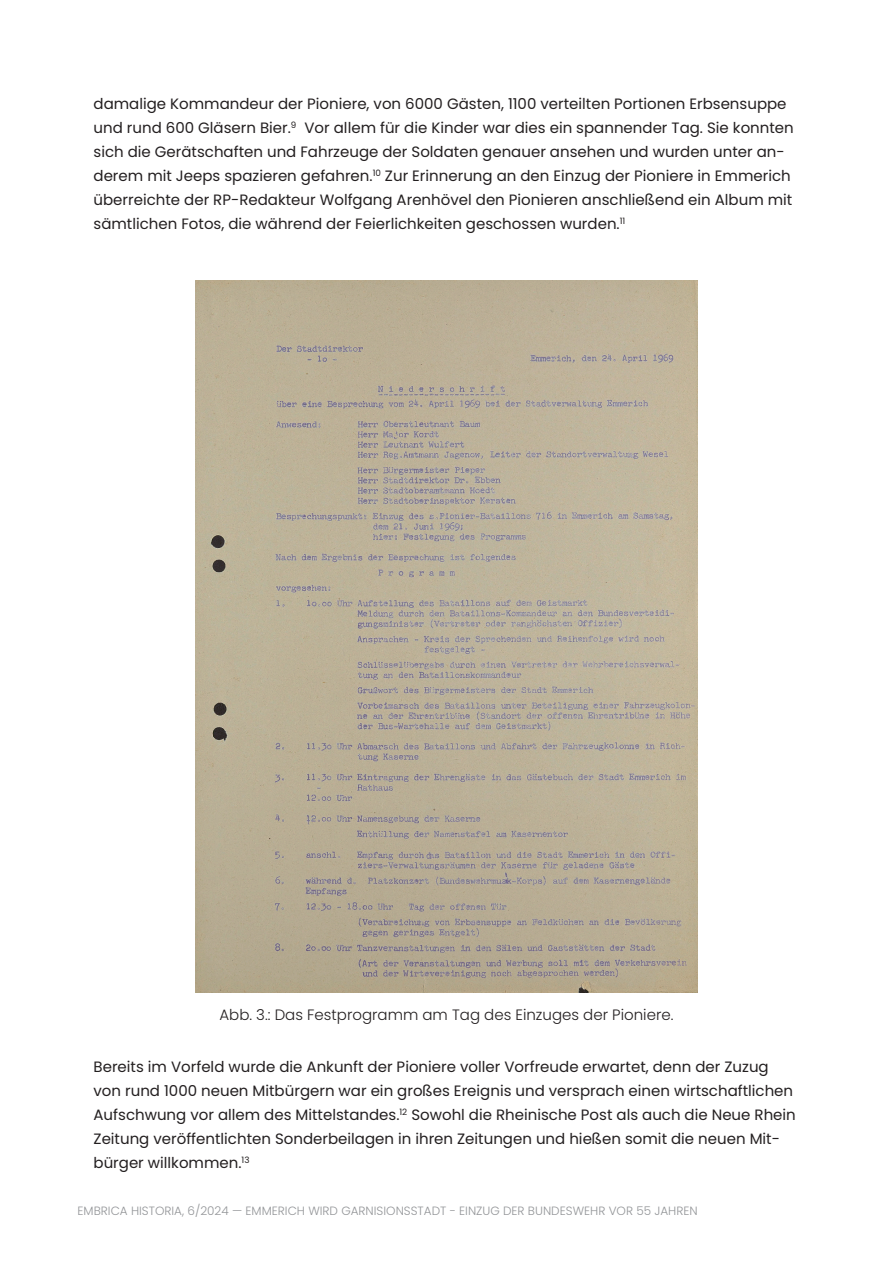
<style>
.page{position:relative;width:893px;height:1263px;background:#fff}
.page>*{position:absolute;margin:0;border:0;box-sizing:border-box;transform-origin:0 0}
.t1{font:15px/24px "Poppins";color:#231f20}
.t2{font:300 15px "Poppins";color:#231f20}
.t3{font:300 12px "Poppins";color:#939598}
</style>
<div class="page">
<img style="left:196px;top:281px;width:501px;height:712px">
<p class="t1" style="left:94px;top:92px;width:702px">damalige Kommandeur der Pioniere, von 6000 Gästen, 1100 verteilten Portionen Erbsensuppe und rund 600 Gläsern Bier.<sup>9</sup> Vor allem für die Kinder war dies ein spannender Tag. Sie konnten sich die Gerätschaften und Fahrzeuge der Soldaten genauer ansehen und wurden unter an&shy;derem mit Jeeps spazieren gefahren.<sup>10</sup> Zur Erinnerung an den Einzug der Pioniere in Emmerich überreichte der RP-Redakteur Wolfgang Arenhövel den Pionieren anschließend ein Album mit sämtlichen Fotos, die während der Feierlichkeiten geschossen wurden.<sup>11</sup></p>
<p class="t2" style="left:219px;top:1006px;width:456px">Abb. 3.: Das Festprogramm am Tag des Einzuges der Pioniere.</p>
<p class="t1" style="left:94px;top:1055px;width:704px">Bereits im Vorfeld wurde die Ankunft der Pioniere voller Vorfreude erwartet, denn der Zuzug von rund 1000 neuen Mitbürgern war ein großes Ereignis und versprach einen wirtschaftlichen Aufschwung vor allem des Mittelstandes.<sup>12</sup> Sowohl die Rheinische Post als auch die Neue Rhein Zeitung veröffentlichten Sonderbeilagen in ihren Zeitungen und hießen somit die neuen Mit&shy;bürger willkommen.<sup>13</sup></p>
<p class="t3" style="left:78px;top:1203px;width:622px">EMBRICA HISTORIA, 6/2024 — EMMERICH WIRD GARNISIONSSTADT - EINZUG DER BUNDESWEHR VOR 55 JAHREN</p>
</div>
